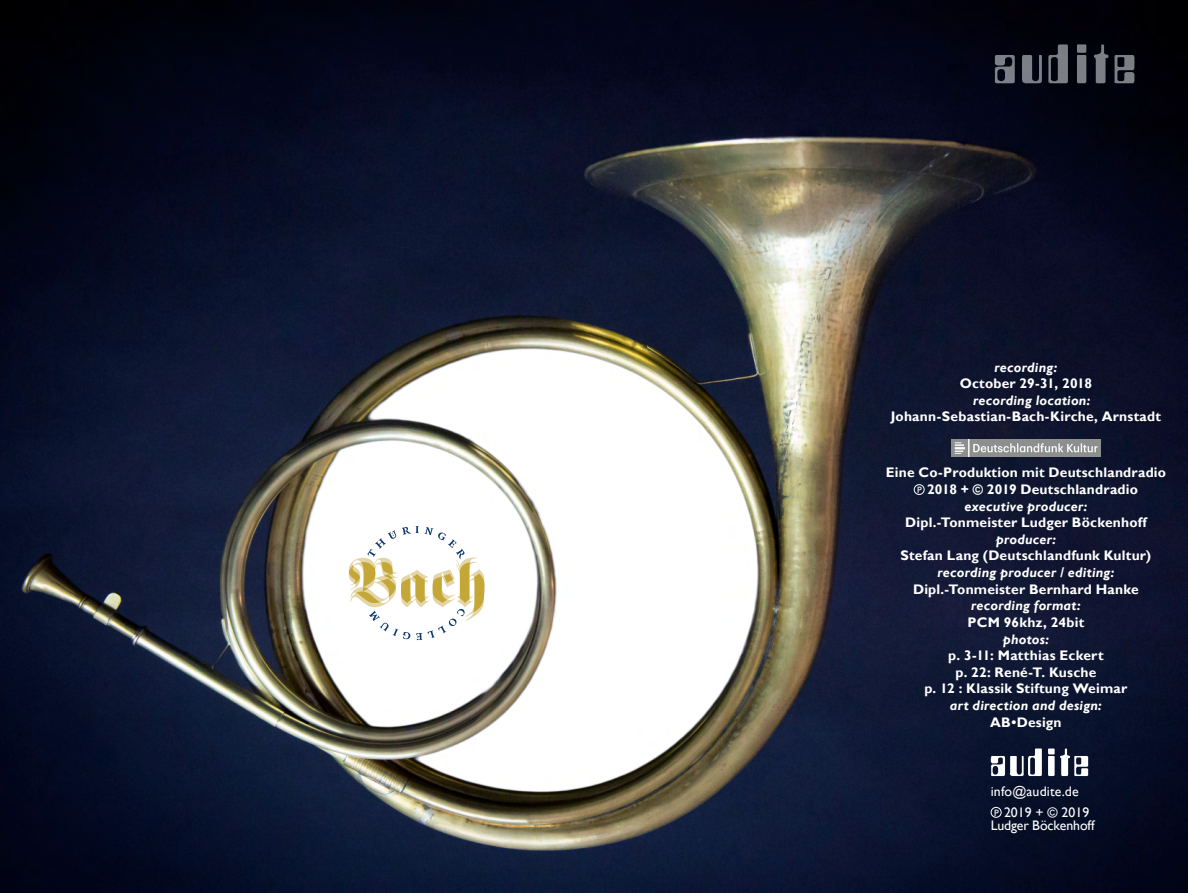
<style>
.page{position:relative;width:1188px;height:893px;background:#fff}
.page>*{position:absolute;margin:0;border:0;box-sizing:border-box;transform-origin:0 0}
.t1{font:700 13.8px "Gill Sans";letter-spacing:.015em;color:#fff}
.t2{font:italic 700 13.8px "Gill Sans";letter-spacing:.015em;color:#fff}
.t3{font:13.8px "Gill Sans";color:#fff}
.t4{font:9.3px "Gill Sans";color:#fff}
.t5{font:9.15px "Gill Sans";color:#fff}
</style>
<div class="page">
<img style="left:0;top:0;width:1188px;height:893px">
<svg style="left:349px;top:526px;width:135px;height:114px"></svg>
<img style="left:992px;top:27px;width:144px;height:72px">
<div style="left:914px;top:484px;width:11px;height:11px;border:1px solid #fff;border-radius:50%"></div>
<img style="left:951px;top:439px;width:150px;height:17px">
<div style="left:991px;top:807px;width:11px;height:10px;border:1px solid #fff;border-radius:50%"></div>
<img style="left:990px;top:739px;width:99px;height:40px">
<p class="t2" style="left:995px;top:359px;width:64px">recording:</p>
<p class="t1" style="left:960px;top:375px;width:134px">October 29-31, 2018</p>
<p class="t2" style="left:973px;top:392px;width:119px">recording location:</p>
<p class="t1" style="left:891px;top:408px;width:272px">Johann-Sebastian-Bach-Kirche, Arnstadt</p>
<p class="t1" style="left:886px;top:464px;width:282px">Eine Co-Produktion mit Deutschlandradio</p>
<p class="t5" style="left:917px;top:484px;width:6px">P</p>
<p class="t1" style="left:927px;top:481px;width:213px">2018 + © 2019 Deutschlandradio</p>
<p class="t2" style="left:964px;top:498px;width:125px">executive producer:</p>
<p class="t1" style="left:905px;top:514px;width:243px">Dipl.-Tonmeister Ludger Böckenhoff</p>
<p class="t2" style="left:996px;top:531px;width:62px">producer:</p>
<p class="t1" style="left:901px;top:547px;width:252px">Stefan Lang (Deutschlandfunk Kultur)</p>
<p class="t2" style="left:938px;top:564px;width:178px">recording producer / editing:</p>
<p class="t1" style="left:913px;top:580px;width:227px">Dipl.-Tonmeister Bernhard Hanke</p>
<p class="t2" style="left:971px;top:597px;width:111px">recording format:</p>
<p class="t1" style="left:968px;top:614px;width:118px">PCM 96khz, 24bit</p>
<p class="t2" style="left:1003px;top:630px;width:48px">photos:</p>
<p class="t1" style="left:948px;top:647px;width:157px">p. 3-11: Matthias Eckert</p>
<p class="t1" style="left:955px;top:663px;width:142px">p. 22: René-T. Kusche</p>
<p class="t1" style="left:924px;top:680px;width:204px">p. 12 : Klassik Stiftung Weimar</p>
<p class="t2" style="left:950px;top:697px;width:153px">art direction and design:</p>
<p class="t1" style="left:990px;top:713px;width:73px">AB•Design</p>
<p class="t3" style="left:991px;top:783px;width:90px">info@audite.de</p>
<p class="t4" style="left:994px;top:807px;width:6px">P</p>
<p class="t3" style="left:1004px;top:804px;width:87px">2019 + © 2019</p>
<p class="t3" style="left:991px;top:817px;width:105px">Ludger Böckenhoff</p>
</div>
